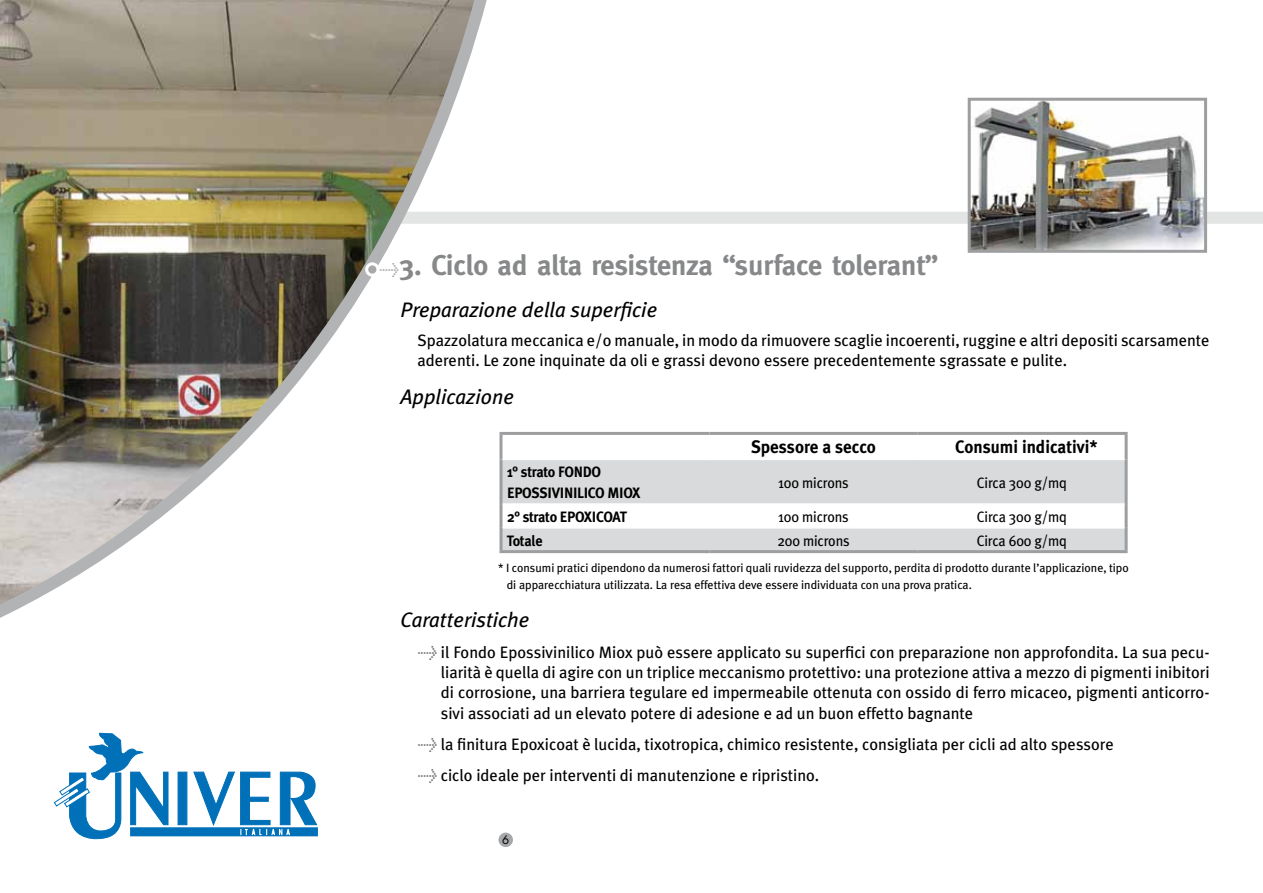
<style>
.page{position:relative;width:1263px;height:893px;background:#fff}
.page>*{position:absolute;margin:0;border:0;box-sizing:border-box;transform-origin:0 0}
.t1{font:700 28.5px "Meta";color:#87888a}
.t2{font:italic 21px "Meta Plus";color:#000}
.t3{font:700 18px "Meta Plus";color:#000;scale:.95 1}
.t4{font:16.5px/20.2px "Meta Plus";color:#000}
.t5{font:15px "Meta Plus";letter-spacing:-.01em;color:#000;scale:.95 1}
.t6{font:700 15px/21px "Meta Plus";letter-spacing:-.02em;color:#000;scale:.95 1}
.t7{font:12px/16.5px "Meta Plus";color:#000}
.t8{font:11.55px "Futura";color:#000}
.s1{font-family:"Meta Plus";font-weight:400;font-size:16.5px;color:#a7a8aa}
.s2{font-style:italic;color:#707172}
</style>
<div class="page">
<div style="left:400px;top:212px;width:863px;height:12px;background:#e3e4e4"></div>
<div style="left:496px;top:830px;width:20px;height:20px;background:#a7a8aa;border-radius:50%"></div>
<div style="left:493px;top:827px;width:25px;height:25px;border:5px solid #fff;border-radius:50%"></div>
<img style="left:0;top:0;width:582px;height:618px">
<svg style="left:54px;top:733px;width:264px;height:107px"></svg>
<div style="left:367px;top:264px;width:11px;height:11px;background:#a7a8aa;border-radius:50%"></div>
<div style="left:365px;top:262px;width:14px;height:15px;border:3px solid #fff;border-radius:50%"></div>
<svg style="left:502px;top:460px;width:622px;height:90px;fill:#d9dadb"></svg>
<hr style="left:499px;top:432px;width:210px;height:3px;background:#9c9e9f">
<hr style="left:499px;top:435px;width:3px;height:24px;background:#9c9e9f">
<hr style="left:709px;top:432px;width:209px;height:3px;background:#9c9e9f">
<hr style="left:918px;top:432px;width:209px;height:3px;background:#9c9e9f">
<hr style="left:1124px;top:435px;width:3px;height:24px;background:#9c9e9f">
<hr style="left:499px;top:459px;width:3px;height:45px;background:#9c9e9f">
<hr style="left:1124px;top:459px;width:3px;height:45px;background:#9c9e9f">
<hr style="left:499px;top:504px;width:3px;height:24px;background:#9c9e9f">
<hr style="left:1124px;top:504px;width:3px;height:24px;background:#9c9e9f">
<hr style="left:1124px;top:528px;width:3px;height:22px;background:#9c9e9f">
<hr style="left:502px;top:459px;width:207px;height:1px;background:#fff">
<hr style="left:502px;top:503px;width:207px;height:2px;background:#fff">
<hr style="left:709px;top:503px;width:209px;height:2px;background:#fff">
<hr style="left:918px;top:503px;width:206px;height:2px;background:#fff">
<hr style="left:502px;top:527px;width:207px;height:2px;background:#fff">
<hr style="left:709px;top:527px;width:209px;height:2px;background:#fff">
<hr style="left:918px;top:527px;width:206px;height:2px;background:#fff">
<hr style="left:499px;top:528px;width:3px;height:22px;background:#9c9e9f">
<hr style="left:499px;top:550px;width:210px;height:3px;background:#9c9e9f">
<hr style="left:709px;top:550px;width:209px;height:3px;background:#9c9e9f">
<hr style="left:918px;top:550px;width:209px;height:3px;background:#9c9e9f">
<img style="left:972px;top:102px;width:231px;height:147px">
<div style="left:968px;top:98px;width:239px;height:155px;border:3px solid #9c9e9f"></div>
<h1 class="t1" style="left:379px;top:249px;width:560px"><span class="s1">&gt;</span>3. Ciclo ad alta resistenza “surface tolerant”</h1>
<p class="t2" style="left:400px;top:298px;width:258px">Preparazione della superficie</p>
<p class="t4" style="left:417px;top:330px;width:794px">Spazzolatura meccanica e/o manuale, in modo da rimuovere scaglie incoerenti, ruggine e altri depositi scarsamente aderenti. Le zone inquinate da oli e grassi devono essere precedentemente sgrassate e pulite.</p>
<p class="t2" style="left:400px;top:385px;width:115px">Applicazione</p>
<p class="t3" style="left:751px;top:437px;width:133px">Spessore a secco</p>
<p class="t3" style="left:955px;top:437px;width:152px">Consumi indicativi*</p>
<p class="t6" style="left:507px;top:461px;width:142px">1° strato FONDO<br>EPOSSIVINILICO MIOX</p>
<p class="t5" style="left:778px;top:474px;width:76px">100 microns</p>
<p class="t5" style="left:977px;top:474px;width:96px">Circa 300 g/mq</p>
<p class="t6" style="left:507px;top:506px;width:128px">2° strato EPOXICOAT</p>
<p class="t5" style="left:778px;top:508px;width:76px">100 microns</p>
<p class="t5" style="left:977px;top:508px;width:96px">Circa 300 g/mq</p>
<p class="t6" style="left:507px;top:530px;width:39px">Totale</p>
<p class="t5" style="left:777px;top:532px;width:78px">200 microns</p>
<p class="t5" style="left:977px;top:532px;width:97px">Circa 600 g/mq</p>
<p class="t7" style="left:507px;top:560px;width:624px;text-indent:-9px">* I consumi pratici dipendono da numerosi fattori quali ruvidezza del supporto, perdita di prodotto durante l’applicazione, tipo di apparecchiatura utilizzata. La resa effettiva deve essere individuata con una prova pratica.</p>
<p class="t2" style="left:400px;top:607px;width:130px">Caratteristiche</p>
<p class="t4" style="left:441px;top:642px;width:770px;text-align:justify;text-indent:-23px"><span class="s2">&gt;</span> il Fondo Epossivinilico Miox può essere applicato su superfici con preparazione non approfondita. La sua pecu&shy;liarità è quella di agire con un triplice meccanismo protettivo: una protezione attiva a mezzo di pigmenti inibitori di corrosione, una barriera tegulare ed impermeabile ottenuta con ossido di ferro micaceo, pigmenti anticorro&shy;sivi associati ad un elevato potere di adesione e ad un buon effetto bagnante</p>
<p class="t4" style="left:417px;top:728px;width:698px;line-height:31px"><span class="s2">&gt;</span> la finitura Epoxicoat è lucida, tixotropica, chimico resistente, consigliata per cicli ad alto spessore <span class="s2">&gt;</span> ciclo ideale per interventi di manutenzione e ripristino.</p>
<p class="t8" style="left:502px;top:832px;width:9px">6</p>
</div>
